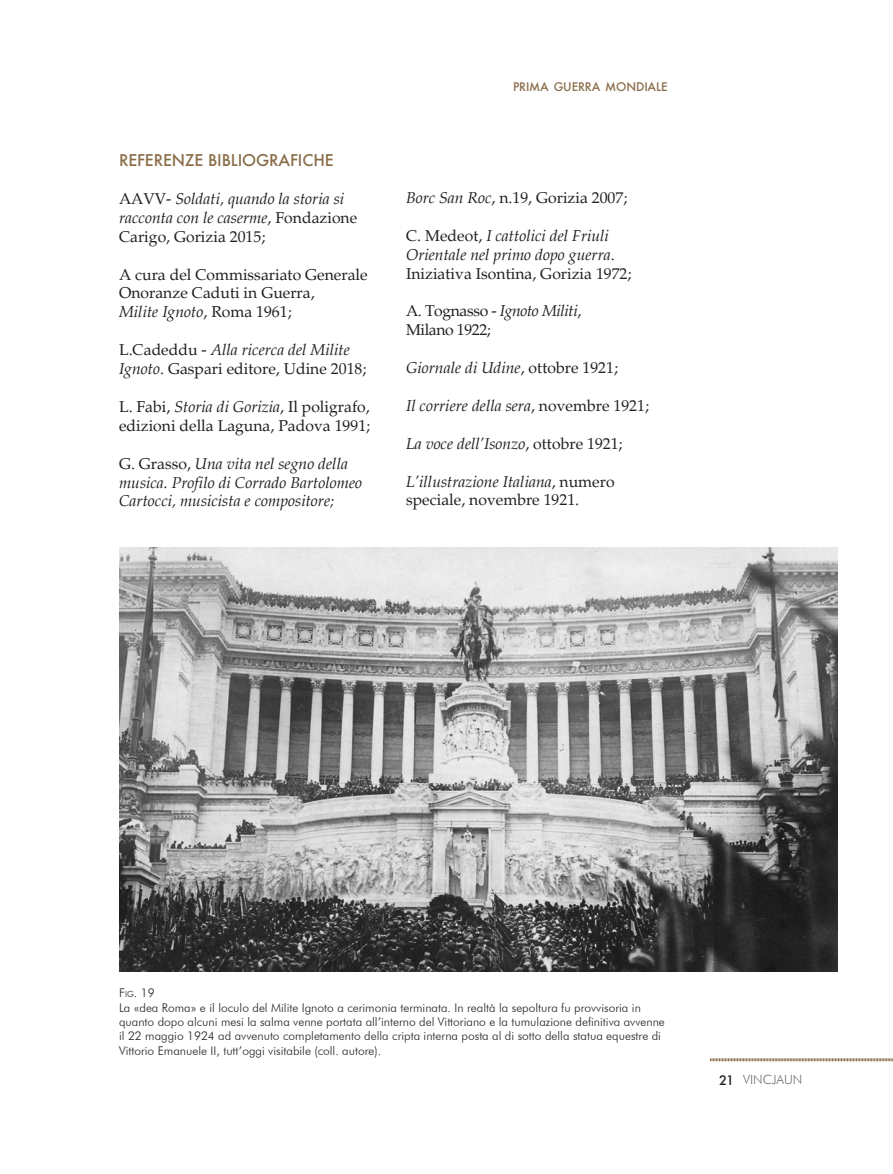
<style>
.page{position:relative;width:893px;height:1174px;background:#fff}
.page>*{position:absolute;margin:0;border:0;box-sizing:border-box;transform-origin:0 0}
.Normale{font:italic 15.75px/18.9px "Palatino";color:#231f20}
.Normale-2{font:15.75px/18.9px "Palatino";color:#231f20}
.Normale-3{font:15.75px "Palatino";letter-spacing:-.025em;color:#231f20}
.Normale-4{font:500 15.75px "Futura";letter-spacing:-.01em;color:#8a6d49}
.t1{font:300 12.75px "Futura BT";color:#6c6d70}
.t2{font:300 12px/14.4px "Futura BT";color:#231f20}
.t3{font:300 12px "Futura BT";color:#231f20}
.t4{font:500 11.55px "Futura";letter-spacing:-.01em;color:#8a6d49}
.s1{font-style:normal}
.s2{font-style:italic}
.s3{font-size:8.4px}
.s4{font-family:"Avenir"}
.s5{font-family:"Futura";font-weight:500;color:#231f20}
</style>
<div class="page">
<svg style="left:710px;top:1058px;width:183px;height:3px"></svg>
<img style="left:119px;top:548px;width:719px;height:423px">
<p class="Normale-4" style="left:119px;top:149px;width:216px">REFERENZE BIBLIOGRAFICHE</p>
<p class="Normale" style="left:119px;top:189px;width:240px"><span class="s1">AAVV-</span> Soldati, quando la storia si racconta con le caserme<span class="s1">, Fondazione<br>Carigo, Gorizia 2015;</span></p>
<p class="Normale-2" style="left:119px;top:265px;width:250px">A cura del Commissariato Generale</p>
<p class="Normale-2" style="left:119px;top:284px;width:197px">Onoranze Caduti in Guerra,</p>
<p class="Normale" style="left:119px;top:303px;width:174px">Milite Ignoto<span class="s1">, Roma 1961;</span></p>
<p class="Normale-2" style="left:119px;top:341px;width:249px">L.Cadeddu - <span class="s2">Alla ricerca del Milite<br>Ignoto</span>. Gaspari editore, Udine 2018;</p>
<p class="Normale-2" style="left:119px;top:397px;width:253px">L. Fabi, <span class="s2">Storia di Gorizia</span>, Il poligrafo, edizioni della Laguna, Padova 1991;</p>
<p class="Normale" style="left:119px;top:454px;width:245px"><span class="s1">G. Grasso,</span> Una vita nel segno della musica. Profilo di Corrado Bartolomeo<br>Cartocci, musicista e compositore;</p>
<p class="t4" style="left:513px;top:78px;width:156px">PRIMA GUERRA MONDIALE</p>
<p class="Normale-2" style="left:406px;top:188px;width:223px"><span class="s2">Borc San Roc</span>, n.19, Gorizia 2007;</p>
<p class="Normale" style="left:406px;top:226px;width:227px"><span class="s1">C. Medeot,</span> I cattolici del Friuli<br>Orientale nel primo dopo guerra<span class="s1">.<br>Iniziativa Isontina, Gorizia 1972;</span></p>
<p class="Normale-3" style="left:406px;top:302px;width:177px">A. Tognasso - <span class="s2">Ignoto Militi</span>,</p>
<p class="Normale-3" style="left:406px;top:320px;width:86px">Milano 1922;</p>
<p class="Normale" style="left:406px;top:358px;width:213px">Giornale di Udine<span class="s1">, ottobre 1921;</span></p>
<p class="Normale" style="left:406px;top:396px;width:244px">Il corriere della sera<span class="s1">, novembre 1921;</span></p>
<p class="Normale" style="left:406px;top:434px;width:218px">La voce dell’Isonzo<span class="s1">, ottobre 1921;</span></p>
<p class="Normale-2" style="left:406px;top:472px;width:210px"><span class="s2">L’illustrazione Italiana</span>, numero speciale, novembre 1921.</p>
<p class="t3" style="left:119px;top:985px;width:37px">F<span class="s3">ig</span>. 19</p>
<p class="t2" style="left:119px;top:1000px;width:547px">La <span class="s4">«</span>dea Roma<span class="s4">»</span> e il loculo del Milite Ignoto a cerimonia terminata. In realtà la sepoltura fu provvisoria in quanto dopo alcuni mesi la salma venne portata all’interno del Vittoriano e la tumulazione definitiva avvenne il 22 maggio 1924 ad avvenuto completamento della cripta interna posta al di sotto della statua equestre di Vittorio Emanuele II, tutt’oggi visitabile (coll. autore).</p>
<p class="t1" style="left:719px;top:1072px;width:85px"><span class="s5">21</span> VINCJAUN</p>
</div>
